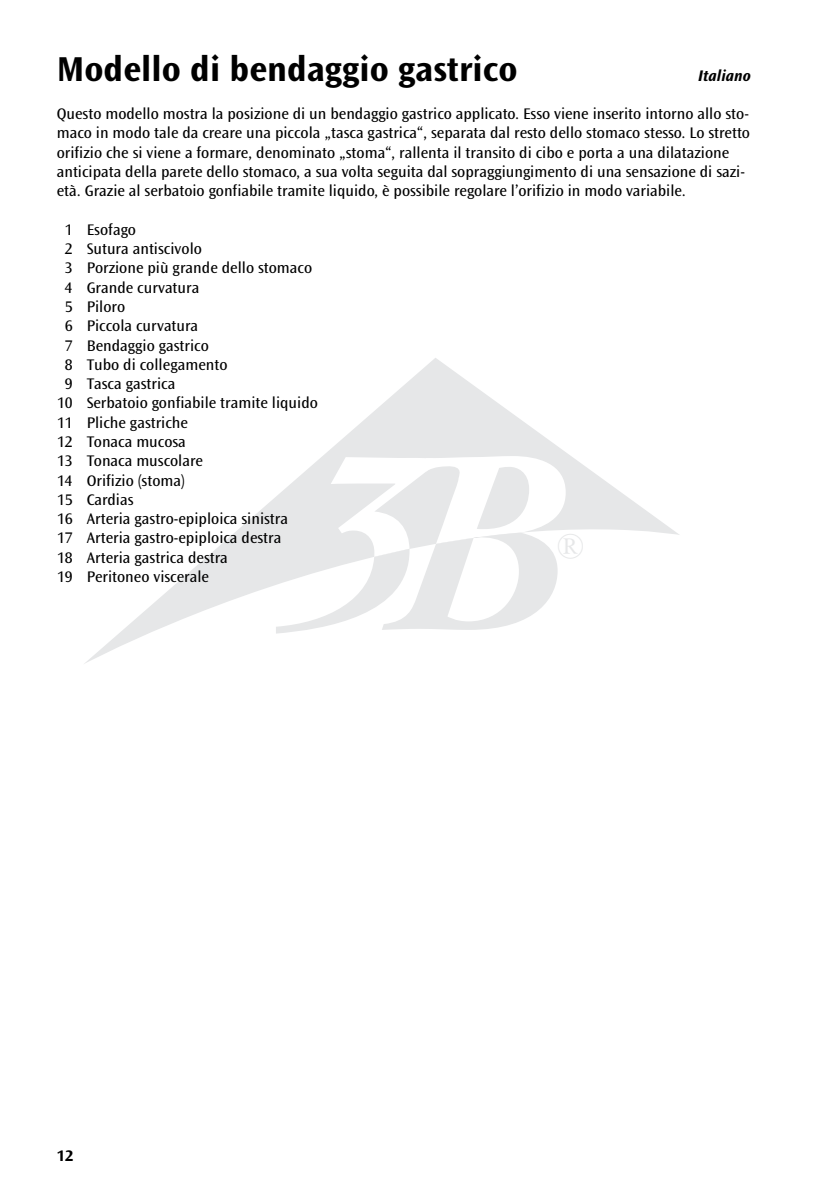
<style>
.page{position:relative;width:836px;height:1191px;background:#fff}
.page>*{position:absolute;margin:0;border:0;box-sizing:border-box;transform-origin:0 0}
.t1{font:36.2px "Perpetua";color:#e6e7e8}
.t2{font:700 36px "Ocean Sans Std";color:#000}
.t3{font:16px/19.2px "Ocean Sans Std";color:#000}
.t4{font:italic 700 16px "Ocean Sans Std";color:#000}
.t5{font:700 16px "Ocean Sans Std";color:#000}
</style>
<div class="page">
<svg style="left:84px;top:358px;width:595px;height:306px"></svg>
<svg style="left:276px;top:456px;width:289px;height:177px"></svg>
<h2 class="t2" style="left:57px;top:49px;width:462px">Modello di bendaggio gastrico</h2>
<p class="t4" style="left:697px;top:66px;width:54px">Italiano</p>
<p class="t3" style="left:57px;top:104px;width:694px">Questo modello mostra la posizione di un bendaggio gastrico applicato. Esso viene inserito intorno allo sto&shy;maco in modo tale da creare una piccola „tasca gastrica“, separata dal resto dello stomaco stesso. Lo stretto orifizio che si viene a formare, denominato „stoma“, rallenta il transito di cibo e porta a una dilatazione anticipata della parete dello stomaco, a sua volta seguita dal sopraggiungimento di una sensazione di sazi&shy;età. Grazie al serbatoio gonfiabile tramite liquido, è possibile regolare l’orifizio in modo variabile.</p>
<p class="t3" style="left:65px;top:220px;width:72px">1 Esofago</p>
<p class="t3" style="left:65px;top:239px;width:138px">2 Sutura antiscivolo</p>
<p class="t3" style="left:65px;top:259px;width:248px">3 Porzione più grande dello stomaco</p>
<p class="t3" style="left:65px;top:278px;width:136px">4 Grande curvatura</p>
<p class="t3" style="left:65px;top:297px;width:62px">5 Piloro</p>
<p class="t3" style="left:65px;top:316px;width:135px">6 Piccola curvatura</p>
<p class="t3" style="left:65px;top:336px;width:145px">7 Bendaggio gastrico</p>
<p class="t3" style="left:65px;top:355px;width:164px">8 Tubo di collegamento</p>
<p class="t3" style="left:65px;top:374px;width:112px">9 Tasca gastrica</p>
<p class="t3" style="left:57px;top:394px;width:262px">10 Serbatoio gonfiabile tramite liquido</p>
<p class="t3" style="left:57px;top:413px;width:132px">11 Pliche gastriche</p>
<p class="t3" style="left:57px;top:432px;width:130px">12 Tonaca mucosa</p>
<p class="t3" style="left:57px;top:451px;width:147px">13 Tonaca muscolare</p>
<p class="t3" style="left:57px;top:471px;width:129px">14 Orifizio (stoma)</p>
<p class="t3" style="left:57px;top:490px;width:78px">15 Cardias</p>
<p class="t3" style="left:57px;top:509px;width:232px">16 Arteria gastro-epiploica sinistra</p>
<p class="t3" style="left:57px;top:529px;width:226px">17 Arteria gastro-epiploica destra</p>
<p class="t3" style="left:57px;top:548px;width:172px">18 Arteria gastrica destra</p>
<p class="t3" style="left:57px;top:567px;width:153px">19 Peritoneo viscerale</p>
<h1 class="t1" style="left:556px;top:529px;width:29px">®</h1>
<p class="t5" style="left:57px;top:1146px;width:18px">12</p>
</div>
